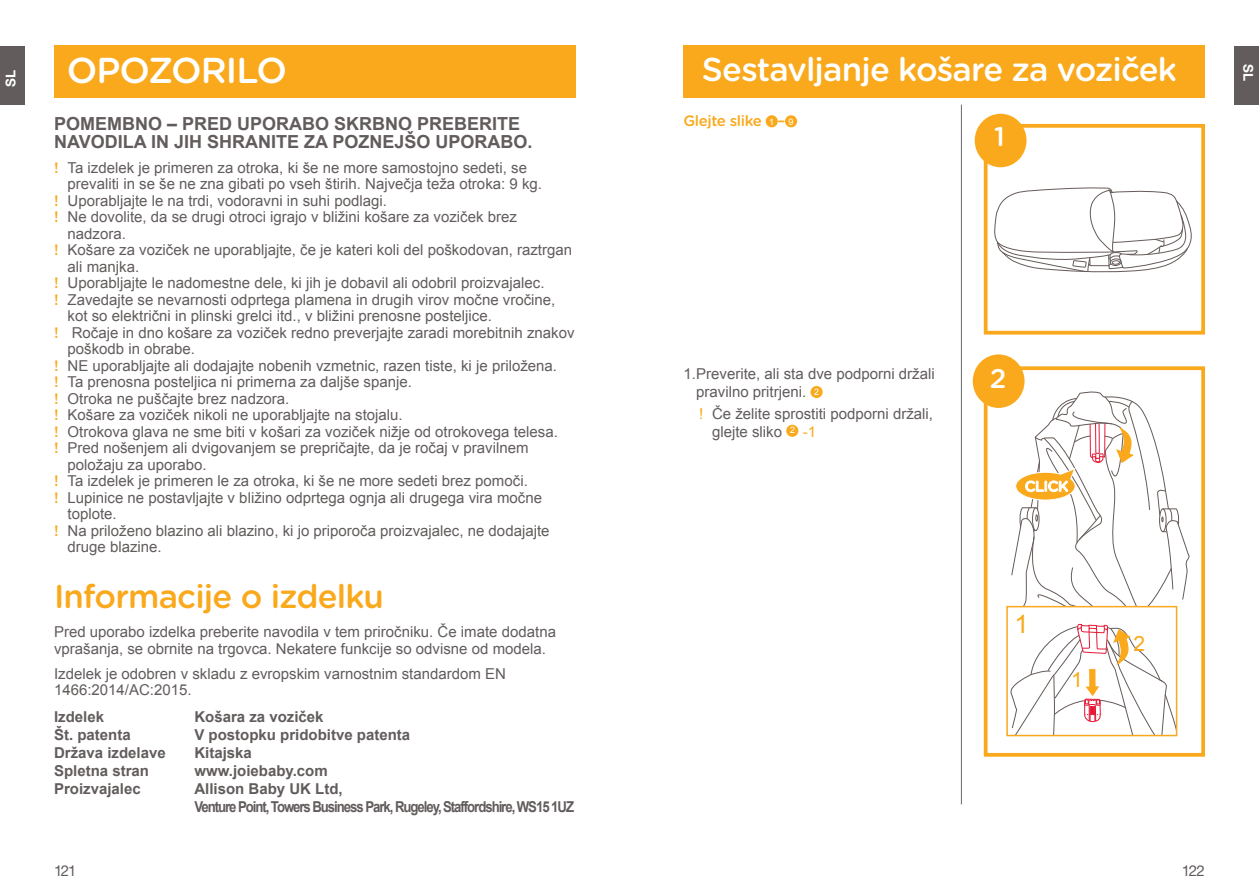
<style>
.page{position:relative;width:1259px;height:893px;background:#fff}
.page>*{position:absolute;margin:0;border:0;box-sizing:border-box;transform-origin:0 0}
.t1{font:500 36px "Gotham Rounded";letter-spacing:-.025em;color:#fff}
.t2{font:500 33px "Gotham Rounded";letter-spacing:-.025em;color:#fff}
.warnings{font:500 33px "Gotham Rounded";letter-spacing:-.025em;color:#f9a91b}
.内容{font:500 27px "Gotham Rounded";color:#fff}
.内容-2{font:25.5px "Arial";color:#f9a91b}
.内容-3{font:21px "Arial";color:#f9a91b}
.warnings-2{font:700 18px/18px "Arial";color:#625c5c}
.warnings-3{font:15px/16.5px "Arial";color:#625c5c}
.内容-4{font:700 15px "Arial";color:#625c5c}
.内容-5{font:700 15px "Arial";letter-spacing:-.08em;color:#625c5c;scale:.88 1}
.t3{font:500 15px "Gotham Rounded";letter-spacing:-.025em;color:#f9a91b}
.t4{font:15px "Helvetica Neue LT Std";letter-spacing:-.08em;color:#625c5c}
.warnings-4{font:15px "Arial";color:#f9a91b}
.warning{font:700 13.5px "Helvetica Neue LT Std";color:#fff}
.t5{font:9px "Arial";color:#fff}
.s1{font-family:"Gotham Rounded";font-weight:500;color:#f9a91b}
.s2{color:#f9a91b}
</style>
<div class="page">
<div style="left:810px;top:386px;width:12px;height:12px;background:#f9a91b;border-radius:50%"></div>
<div style="left:786px;top:425px;width:12px;height:12px;background:#f9a91b;border-radius:50%"></div>
<div style="left:54px;top:45px;width:521px;height:53px;background:#f9a91b"></div>
<div style="left:683px;top:45px;width:522px;height:53px;background:#f9a91b"></div>
<svg style="left:994px;top:187px;width:198px;height:86px"></svg>
<div style="left:983px;top:124px;width:222px;height:211px;border:4px solid #f9a91b"></div>
<div style="left:974px;top:114px;width:52px;height:53px;background:#f9a91b;border-radius:50%"></div>
<div style="left:765px;top:115px;width:13px;height:12px;background:#f9a91b;border-radius:50%"></div>
<div style="left:785px;top:115px;width:12px;height:12px;background:#f9a91b;border-radius:50%"></div>
<hr style="left:961px;top:105px;width:1px;height:699px;background:#717074">
<div style="left:983px;top:366px;width:222px;height:391px;border:4px solid #f9a91b"></div>
<div style="left:972px;top:354px;width:52px;height:54px;background:#f9a91b;border-radius:50%"></div>
<svg style="left:1007px;top:390px;width:183px;height:345px"></svg>
<div style="left:0;top:46px;width:24px;height:59px;background:#625c5c"></div>
<div style="left:1234px;top:46px;width:25px;height:59px;background:#625c5c"></div>
<p class="t2" style="left:702px;top:46px;width:476px">Sestavljanje košare za voziček</p>
<p class="t1" style="left:67px;top:44px;width:222px">OPOZORILO</p>
<p class="warnings-2" style="left:54px;top:115px;width:480px">POMEMBNO – PRED UPORABO SKRBNO PREBERITE<br>NAVODILA IN JIH SHRANITE ZA POZNEJŠO UPORABO.</p>
<p class="warnings-3" style="left:68px;top:159px;width:476px;text-indent:-14px"><span class="s1">!</span> Ta izdelek je primeren za otroka, ki še ne more samostojno sedeti, se prevaliti in se še ne zna gibati po vseh štirih. Največja teža otroka: 9 kg.</p>
<p class="warnings-3" style="left:54px;top:192px;width:334px"><span class="s1">!</span> Uporabljajte le na trdi, vodoravni in suhi podlagi.</p>
<p class="warnings-3" style="left:68px;top:209px;width:451px;text-indent:-14px"><span class="s1">!</span> Ne dovolite, da se drugi otroci igrajo v bližini košare za voziček brez nadzora.</p>
<p class="warnings-3" style="left:68px;top:242px;width:506px;text-indent:-14px"><span class="s1">!</span> Košare za voziček ne uporabljajte, če je kateri koli del poškodovan, raztrgan ali manjka.</p>
<p class="warnings-3" style="left:54px;top:275px;width:492px"><span class="s1">!</span> Uporabljajte le nadomestne dele, ki jih je dobavil ali odobril proizvajalec.</p>
<p class="warnings-3" style="left:68px;top:291px;width:489px;text-indent:-14px"><span class="s1">!</span> Zavedajte se nevarnosti odprtega plamena in drugih virov močne vročine, kot so električni in plinski grelci itd., v bližini prenosne posteljice.</p>
<p class="warnings-3" style="left:68px;top:324px;width:508px;text-indent:-14px"><span class="s1">!</span> Ročaje in dno košare za voziček redno preverjajte zaradi morebitnih znakov poškodb in obrabe.</p>
<p class="warnings-3" style="left:54px;top:357px;width:504px"><span class="s1">!</span> NE uporabljajte ali dodajajte nobenih vzmetnic, razen tiste, ki je priložena.</p>
<p class="warnings-3" style="left:54px;top:374px;width:359px"><span class="s1">!</span> Ta prenosna posteljica ni primerna za daljše spanje.</p>
<p class="warnings-3" style="left:54px;top:390px;width:237px"><span class="s1">!</span> Otroka ne puščajte brez nadzora.</p>
<p class="warnings-3" style="left:54px;top:407px;width:350px"><span class="s1">!</span> Košare za voziček nikoli ne uporabljajte na stojalu.</p>
<p class="warnings-3" style="left:54px;top:423px;width:505px"><span class="s1">!</span> Otrokova glava ne sme biti v košari za voziček nižje od otrokovega telesa.</p>
<p class="warnings-3" style="left:68px;top:440px;width:462px;text-indent:-14px"><span class="s1">!</span> Pred nošenjem ali dvigovanjem se prepričajte, da je ročaj v pravilnem položaju za uporabo.</p>
<p class="warnings-3" style="left:54px;top:473px;width:475px"><span class="s1">!</span> Ta izdelek je primeren le za otroka, ki še ne more sedeti brez pomoči.</p>
<p class="warnings-3" style="left:68px;top:489px;width:476px;text-indent:-14px"><span class="s1">!</span> Lupinice ne postavljajte v bližino odprtega ognja ali drugega vira močne toplote.</p>
<p class="warnings-3" style="left:68px;top:522px;width:483px;text-indent:-14px"><span class="s1">!</span> Na priloženo blazino ali blazino, ki jo priporoča proizvajalec, ne dodajajte druge blazine.</p>
<p class="warnings" style="left:54px;top:573px;width:331px">Informacije o izdelku</p>
<p class="warnings-3" style="left:54px;top:624px;width:503px">Pred uporabo izdelka preberite navodila v tem priročniku. Če imate dodatna vprašanja, se obrnite na trgovca. Nekatere funkcije so odvisne od modela.</p>
<p class="warnings-3" style="left:54px;top:666px;width:453px">Izdelek je odobren v skladu z evropskim varnostnim standardom EN<br>1466:2014/AC:2015.</p>
<p class="内容-4" style="left:54px;top:707px;width:52px">Izdelek</p>
<p class="内容-4" style="left:194px;top:707px;width:131px">Košara za voziček</p>
<p class="内容-4" style="left:54px;top:725px;width:78px">Št. patenta</p>
<p class="内容-4" style="left:194px;top:725px;width:217px">V postopku pridobitve patenta</p>
<p class="内容-4" style="left:54px;top:743px;width:113px">Država izdelave</p>
<p class="内容-4" style="left:194px;top:743px;width:59px">Kitajska</p>
<p class="内容-4" style="left:54px;top:761px;width:97px">Spletna stran</p>
<p class="内容-4" style="left:194px;top:761px;width:135px">www.joiebaby.com</p>
<p class="内容-4" style="left:54px;top:779px;width:88px">Proizvajalec</p>
<p class="内容-4" style="left:194px;top:779px;width:150px">Allison Baby UK Ltd,</p>
<p class="内容-5" style="left:194px;top:797px;width:433px">Venture Point, Towers Business Park, Rugeley, Staffordshire, WS15 1UZ</p>
<p class="warning" style="left:2px;top:87px;width:19px;rotate:-90deg">SL</p>
<p class="warning" style="left:1256px;top:64px;width:19px;rotate:90deg">SL</p>
<p class="t3" style="left:683px;top:110px;width:80px">Glejte slike</p>
<p class="t5" style="left:769px;top:116px;width:7px">1</p>
<p class="t3" style="left:777px;top:110px;width:9px">–</p>
<p class="t5" style="left:788px;top:116px;width:7px">9</p>
<p class="内容" style="left:994px;top:117px;width:12px">1</p>
<p class="warnings-3" style="left:696px;top:364px;width:240px;line-height:18px;text-indent:-13px">1.Preverite, ali sta dve podporni držali pravilno pritrjeni.</p>
<p class="内容" style="left:990px;top:359px;width:18px">2</p>
<p class="t5" style="left:814px;top:386px;width:7px">2</p>
<p class="warnings-3" style="left:712px;top:405px;width:222px;line-height:18px;text-indent:-13px"><span class="s2">!</span> Če želite sprostiti podporni držali, glejte sliko</p>
<p class="t5" style="left:790px;top:424px;width:7px">2</p>
<p class="warnings-4" style="left:803px;top:422px;width:15px">-1</p>
<p class="内容-2" style="left:1014px;top:607px;width:16px">1</p>
<p class="内容-3" style="left:1133px;top:630px;width:13px">2</p>
<p class="内容-3" style="left:1071px;top:666px;width:13px">1</p>
<p class="t4" style="left:54px;top:861px;width:24px">121</p>
<p class="t4" style="left:1182px;top:862px;width:25px">122</p>
</div>
